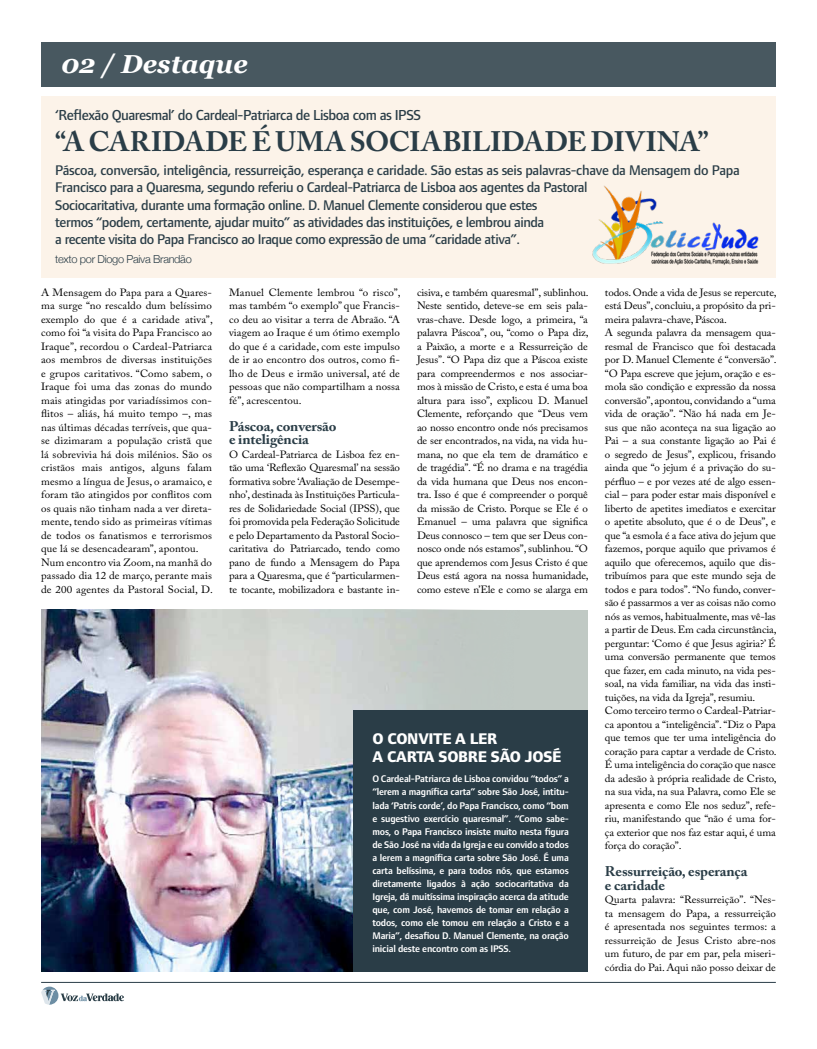
<style>
.page{position:relative;width:817px;height:1049px;background:#fff}
.page>*{position:absolute;margin:0;border:0;box-sizing:border-box;transform-origin:0 0}
.t1{font:700 28px "Adobe Caslon Pro";letter-spacing:-.005em;color:#2a3d47}
.t2{font:italic 700 26px "Georgia";color:#fff}
.t3{font:800 16px/18px "Foundry Form Sans";letter-spacing:-.02em;color:#fff}
.t4{font:500 15px "Foundry Form Sans";letter-spacing:-.035em;color:#2a3d47}
.t5{font:500 14.5px/17.4px "Foundry Form Sans";letter-spacing:-.03em;color:#2a3d47}
.t6{font:700 14px/13.5px "Adobe Caslon Pro";letter-spacing:-.01em;color:#2a3d47;scale:1.05 1}
.t7{font:300 11px "Helvetica Neue";letter-spacing:-.03em;color:#2a3d47}
.t8{font:10.5px/13.5px "Adobe Caslon Pro";letter-spacing:-.01em;color:#000;text-align:justify;scale:1.05 1}
.t9{font:10.5px/13.5px "Adobe Caslon Pro";letter-spacing:.01em;color:#000;scale:1.05 1}
.t10{font:600 10px/13px "Foundry Form Sans";letter-spacing:-.02em;color:#fff;text-align:justify}
</style>
<div class="page">
<hr style="left:41px;top:982px;width:734px;height:1px;background:#2a3d47">
<svg style="left:41px;top:986px;width:83px;height:19px"></svg>
<div style="left:41px;top:609px;width:546px;height:362px;background:#c0c9c4"></div>
<div style="left:41px;top:43px;width:734px;height:44px;background:#485860"></div>
<div style="left:41px;top:96px;width:734px;height:182px;background:#fcf3e9"></div>
<img style="left:41px;top:609px;width:497px;height:362px">
<img style="left:592px;top:185px;width:167px;height:80px">
<div style="left:353px;top:710px;width:234px;height:261px;background:#2a3d47"></div>
<h2 class="t2" style="left:61px;top:44px;width:188px">02 / Destaque</h2>
<h3 class="t4" style="left:55px;top:107px;width:367px">‘Reflexão Quaresmal’ do Cardeal-Patriarca de Lisboa com as IPSS</h3>
<h1 class="t1" style="left:55px;top:125px;width:654px">“A CARIDADE É UMA SOCIABILIDADE DIVINA”</h1>
<p class="t5" style="left:55px;top:161px;width:685px">Páscoa, conversão, inteligência, ressurreição, esperança e caridade. São estas as seis palavras-chave da Mensagem do Papa Francisco para a Quaresma, segundo referiu o Cardeal-Patriarca de Lisboa aos agentes da Pastoral<br>Sociocaritativa, durante uma formação online. D. Manuel Clemente considerou que estes<br>termos “podem, certamente, ajudar muito” as atividades das instituições, e lembrou ainda<br>a recente visita do Papa Francisco ao Iraque como expressão de uma “caridade ativa”.</p>
<p class="t7" style="left:55px;top:251px;width:138px">texto por Diogo Paiva Brandão</p>
<p class="t9" style="left:41px;top:285px;width:165px">A Mensagem do Papa para a Quares&shy;ma surge “no rescaldo dum belíssimo exemplo do que é a caridade ativa”, como foi “a visita do Papa Francisco ao Iraque”, recordou o Cardeal-Patriarca aos membros de diversas instituições e grupos caritativos. “Como sabem, o Iraque foi uma das zonas do mundo mais atingidas por variadíssimos con&shy;flitos – aliás, há muito tempo –, mas nas últimas décadas terríveis, que qua&shy;se dizimaram a população cristã que lá sobrevivia há dois milénios. São os cristãos mais antigos, alguns falam mesmo a língua de Jesus, o aramaico, e foram tão atingidos por conflitos com os quais não tinham nada a ver direta&shy;mente, tendo sido as primeiras vítimas de todos os fanatismos e terrorismos que lá se desencadearam”, apontou.<br>Num encontro via Zoom, na manhã do passado dia 12 de março, perante mais de 200 agentes da Pastoral Social, D.</p>
<p class="t8" style="left:229px;top:285px;width:165px">Manuel Clemente lembrou “o risco”, mas também “o exemplo” que Francis&shy;co deu ao visitar a terra de Abraão. “A viagem ao Iraque é um ótimo exemplo do que é a caridade, com este impulso de ir ao encontro dos outros, como fi&shy;lho de Deus e irmão universal, até de pessoas que não compartilham a nossa fé”, acrescentou.</p>
<p class="t8" style="left:417px;top:285px;width:165px">cisiva, e também quaresmal”, sublinhou.<br>Neste sentido, deteve-se em seis pala&shy;vras-chave. Desde logo, a primeira, “a palavra Páscoa”, ou, “como o Papa diz, a Paixão, a morte e a Ressurreição de Jesus”. “O Papa diz que a Páscoa existe para compreendermos e nos associar&shy;mos à missão de Cristo, e esta é uma boa altura para isso”, explicou D. Manuel Clemente, reforçando que “Deus vem ao nosso encontro onde nós precisamos de ser encontrados, na vida, na vida hu&shy;mana, no que ela tem de dramático e de tragédia”. “É no drama e na tragédia da vida humana que Deus nos encon&shy;tra. Isso é que é compreender o porquê da missão de Cristo. Porque se Ele é o Emanuel – uma palavra que significa Deus connosco – tem que ser Deus con&shy;nosco onde nós estamos”, sublinhou. “O que aprendemos com Jesus Cristo é que Deus está agora na nossa humanidade, como esteve n’Ele e como se alarga em</p>
<p class="t8" style="left:604px;top:285px;width:165px;text-align:left">todos. Onde a vida de Jesus se repercute, está Deus”, concluiu, a propósito da pri&shy;meira palavra-chave, Páscoa.<br>A segunda palavra da mensagem qua&shy;resmal de Francisco que foi destacada por D. Manuel Clemente é “conversão”. “O Papa escreve que jejum, oração e es&shy;mola são condição e expressão da nossa conversão”, apontou, convidando a “uma vida de oração”. “Não há nada em Je&shy;sus que não aconteça na sua ligação ao Pai – a sua constante ligação ao Pai é o segredo de Jesus”, explicou, frisando ainda que “o jejum é a privação do su&shy;pérfluo – e por vezes até de algo essen&shy;cial – para poder estar mais disponível e liberto de apetites imediatos e exercitar o apetite absoluto, que é o de Deus”, e que “a esmola é a face ativa do jejum que fazemos, porque aquilo que privamos é aquilo que oferecemos, aquilo que dis&shy;tribuímos para que este mundo seja de todos e para todos”. “No fundo, conver&shy;são é passarmos a ver as coisas não como nós as vemos, habitualmente, mas vê-las a partir de Deus. Em cada circunstância, perguntar: ‘Como é que Jesus agiria?’ É uma conversão permanente que temos que fazer, em cada minuto, na vida pes&shy;soal, na vida familiar, na vida das insti&shy;tuições, na vida da Igreja”, resumiu.<br>Como terceiro termo o Cardeal-Patriar&shy;ca apontou a “inteligência”. “Diz o Papa que temos que ter uma inteligência do coração para captar a verdade de Cristo.<br>É uma inteligência do coração que nasce da adesão à própria realidade de Cristo, na sua vida, na sua Palavra, como Ele se apresenta e como Ele nos seduz”, refe&shy;riu, manifestando que “não é uma for&shy;ça exterior que nos faz estar aqui, é uma força do coração”.</p>
<h3 class="t6" style="left:604px;top:865px;width:137px">Ressurreição, esperança e caridade</h3>
<p class="t8" style="left:604px;top:893px;width:164px">Quarta palavra: “Ressurreição”. “Nes&shy;ta mensagem do Papa, a ressurreição é apresentada nos seguintes termos: a ressurreição de Jesus Cristo abre-nos um futuro, de par em par, pela miseri&shy;córdia do Pai. Aqui não posso deixar de</p>
<h3 class="t6" style="left:229px;top:419px;width:104px">Páscoa, conversão e inteligência</h3>
<p class="t8" style="left:229px;top:447px;width:164px">O Cardeal-Patriarca de Lisboa fez en&shy;tão uma ‘Reflexão Quaresmal’ na sessão formativa sobre ‘Avaliação de Desempe&shy;nho’, destinada às Instituições Particula&shy;res de Solidariedade Social (IPSS), que foi promovida pela Federação Solicitude e pelo Departamento da Pastoral Socio&shy;caritativa do Patriarcado, tendo como pano de fundo a Mensagem do Papa para a Quaresma, que é “particularmen&shy;te tocante, mobilizadora e bastante in-</p>
<h3 class="t3" style="left:372px;top:730px;width:190px">O CONVITE A LER<br>A CARTA SOBRE SÃO JOSÉ</h3>
<p class="t10" style="left:372px;top:772px;width:198px">O Cardeal-Patriarca de Lisboa convidou “todos” a “lerem a magnífica carta” sobre São José, intitu&shy;lada ‘Patris corde’, do Papa Francisco, como “bom e sugestivo exercício quaresmal”. “Como sabe&shy;mos, o Papa Francisco insiste muito nesta figura de São José na vida da Igreja e eu convido a todos a lerem a magnífica carta sobre São José. É uma carta belíssima, e para todos nós, que estamos diretamente ligados à ação sociocaritativa da Igreja, dá muitíssima inspiração acerca da atitude que, com José, havemos de tomar em relação a todos, como ele tomou em relação a Cristo e a Maria”, desafiou D. Manuel Clemente, na oração inicial deste encontro com as IPSS.</p>
</div>
